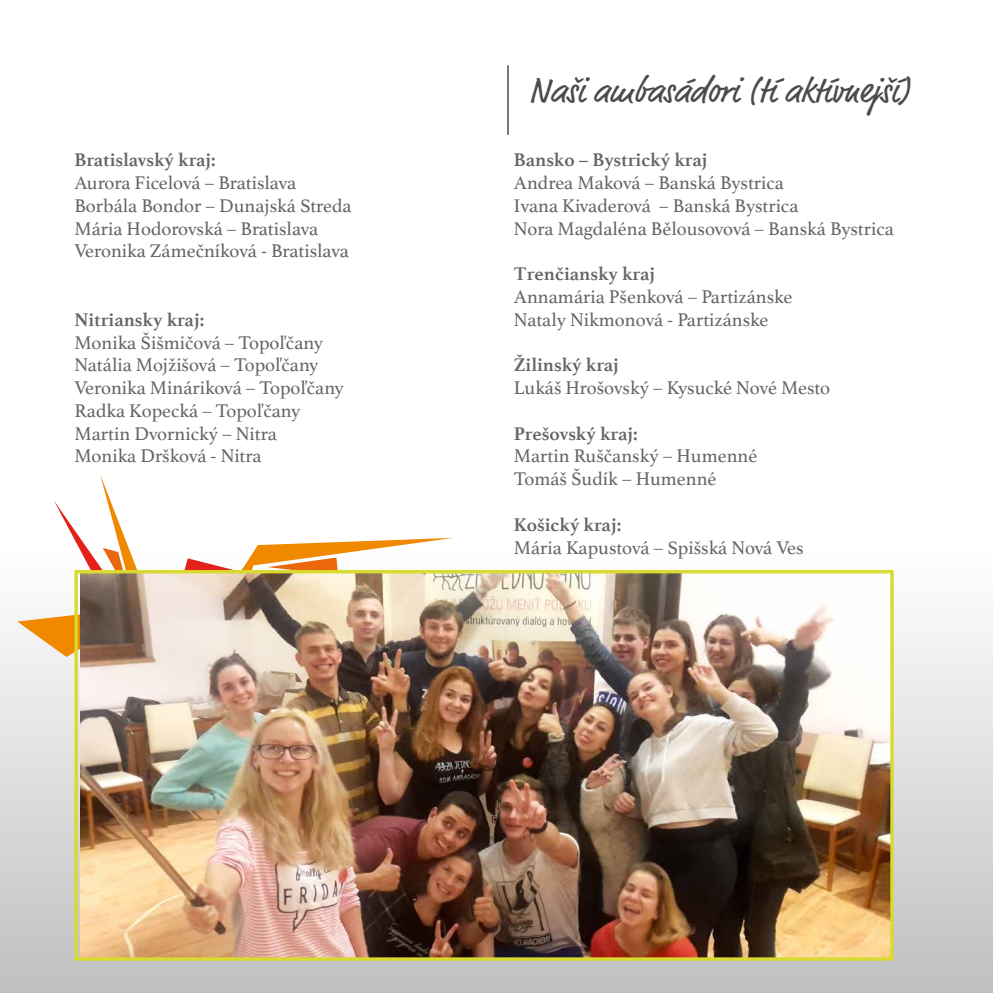
<style>
.page{position:relative;width:993px;height:993px;background:#fff}
.page>*{position:absolute;margin:0;border:0;box-sizing:border-box;transform-origin:0 0}
.t1{font:35px "Market";color:#4b4b4d}
.t2{font:19.25px/22.8px "Athelas";color:#646567}
.t3{font:700 19.25px "Athelas";color:#646567}
</style>
<div class="page">
<div style="left:0;top:546px;width:992px;height:446px;background:linear-gradient(to bottom,#fff,#bfc0bf)"></div>
<svg style="left:176px;top:546px;width:57px;height:24px"></svg>
<svg style="left:233px;top:537px;width:220px;height:33px"></svg>
<svg style="left:17px;top:475px;width:159px;height:240px"></svg>
<img style="left:81px;top:574px;width:808px;height:382px">
<div style="left:74px;top:570px;width:819px;height:390px;border:3px solid #d8da30"></div>
<hr style="left:507px;top:65px;width:1px;height:70px;background:#646567">
<p class="t3" style="left:74px;top:144px;width:143px">Bratislavský kraj:</p>
<p class="t2" style="left:74px;top:171px;width:278px">Aurora Ficelová – Bratislava<br>Borbála Bondor – Dunajská Streda<br>Mária Hodorovská – Bratislava<br>Veronika Zámečníková - Bratislava</p>
<p class="t3" style="left:74px;top:304px;width:131px">Nitriansky kraj:</p>
<p class="t2" style="left:74px;top:330px;width:271px">Monika Šišmičová – Topoľčany<br>Natália Mojžišová – Topoľčany<br>Veronika Mináriková – Topoľčany<br>Radka Kopecká – Topoľčany<br>Martin Dvornický – Nitra<br>Monika Dršková - Nitra</p>
<h1 class="t1" style="left:529px;top:70px;width:382px">Naši ambasádori (tí aktívnejší)</h1>
<p class="t3" style="left:513px;top:144px;width:195px">Bansko – Bystrický kraj</p>
<p class="t2" style="left:513px;top:171px;width:381px">Andrea Maková – Banská Bystrica<br>Ivana Kivaderová – Banská Bystrica<br>Nora Magdaléna Bělousovová – Banská Bystrica</p>
<p class="t3" style="left:513px;top:258px;width:143px">Trenčiansky kraj</p>
<p class="t2" style="left:513px;top:285px;width:280px">Annamária Pšenková – Partizánske<br>Nataly Nikmonová - Partizánske</p>
<p class="t3" style="left:513px;top:349px;width:106px">Žilinský kraj</p>
<p class="t2" style="left:513px;top:376px;width:318px">Lukáš Hrošovský – Kysucké Nové Mesto</p>
<p class="t3" style="left:513px;top:417px;width:125px">Prešovský kraj:</p>
<p class="t2" style="left:513px;top:444px;width:245px">Martin Ruščanský – Humenné<br>Tomáš Šudík – Humenné</p>
<p class="t3" style="left:513px;top:508px;width:109px">Košický kraj:</p>
<p class="t2" style="left:513px;top:535px;width:291px">Mária Kapustová – Spišská Nová Ves</p>
</div>
